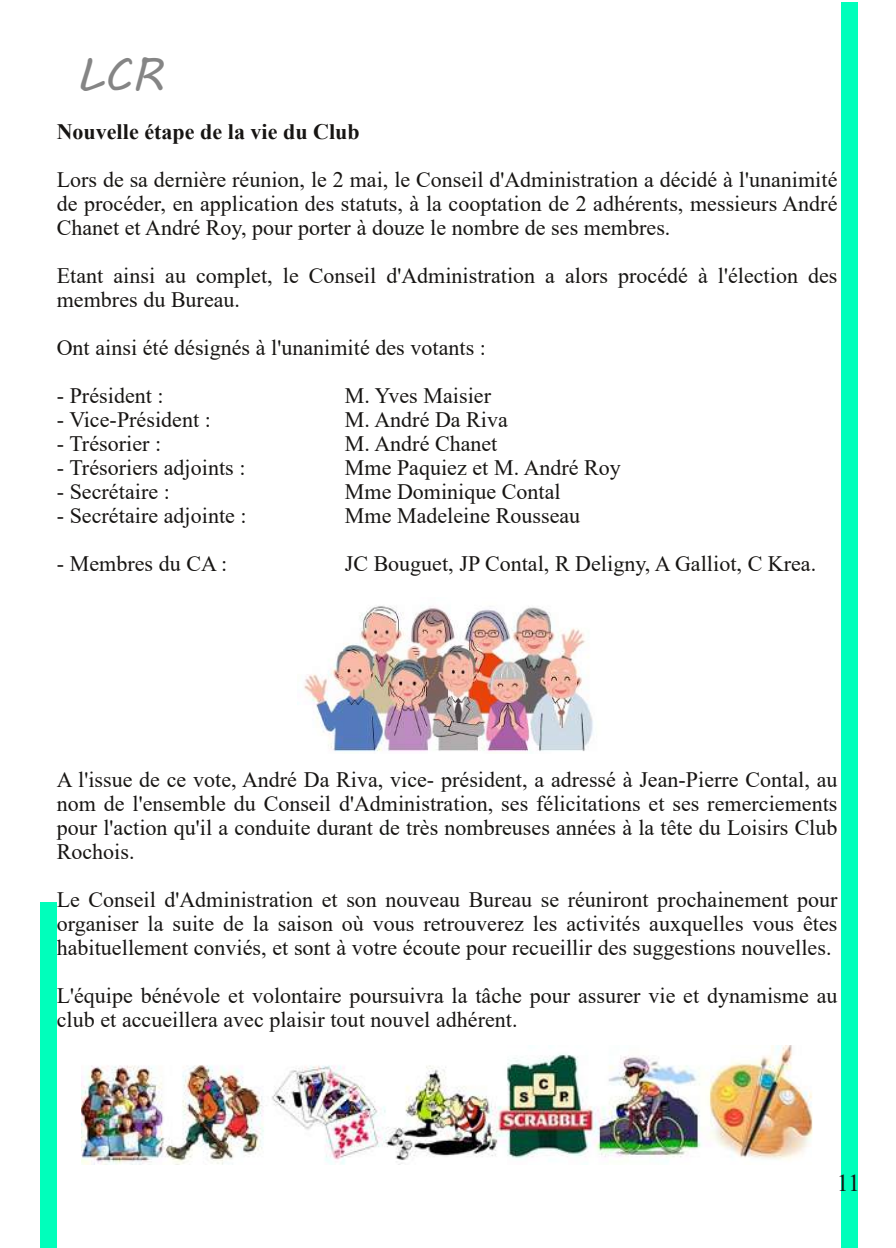
<style>
.page{position:relative;width:896px;height:1248px;background:#fff}
.page>*{position:absolute;margin:0;border:0;box-sizing:border-box;transform-origin:0 0}
.t1{font:46px "MV Boli";color:#858585}
.t2{font:24px "Times New Roman";color:#171513}
.t3{font:22px/24px "Times New Roman";color:#171513;text-align:justify}
.t4{font:700 22px "Times New Roman";color:#171513}
</style>
<div class="page">
<div style="left:841px;top:2px;width:16px;height:1245px;background:#0fb"></div>
<div style="left:41px;top:902px;width:16px;height:345px;background:#0fb"></div>
<img style="left:82px;top:1045px;width:731px;height:119px">
<img style="left:297px;top:606px;width:296px;height:146px">
<h1 class="t1" style="left:75px;top:38px;width:89px">LCR</h1>
<p class="t4" style="left:57px;top:119px;width:304px">Nouvelle étape de la vie du Club</p>
<p class="t3" style="left:57px;top:167px;width:782px">Lors de sa dernière réunion, le 2 mai, le Conseil d'Administration a décidé à l'unanimité de procéder, en application des statuts, à la cooptation de 2 adhérents, messieurs André Chanet et André Roy, pour porter à douze le nombre de ses membres.</p>
<p class="t3" style="left:57px;top:263px;width:782px">Etant ainsi au complet, le Conseil d'Administration a alors procédé à l'élection des membres du Bureau.</p>
<p class="t3" style="left:57px;top:335px;width:431px">Ont ainsi été désignés à l'unanimité des votants :</p>
<p class="t3" style="left:57px;top:383px;width:108px">- Président :</p>
<p class="t3" style="left:345px;top:383px;width:148px">M. Yves Maisier</p>
<p class="t3" style="left:57px;top:407px;width:156px">- Vice-Président :</p>
<p class="t3" style="left:345px;top:407px;width:164px">M. André Da Riva</p>
<p class="t3" style="left:57px;top:431px;width:106px">- Trésorier :</p>
<p class="t3" style="left:345px;top:431px;width:154px">M. André Chanet</p>
<p class="t3" style="left:57px;top:455px;width:190px">- Trésoriers adjoints :</p>
<p class="t3" style="left:345px;top:455px;width:277px">Mme Paquiez et M. André Roy</p>
<p class="t3" style="left:57px;top:479px;width:115px">- Secrétaire :</p>
<p class="t3" style="left:345px;top:479px;width:217px">Mme Dominique Contal</p>
<p class="t3" style="left:57px;top:503px;width:191px">- Secrétaire adjointe :</p>
<p class="t3" style="left:345px;top:503px;width:237px">Mme Madeleine Rousseau</p>
<p class="t3" style="left:57px;top:551px;width:172px">- Membres du CA :</p>
<p class="t3" style="left:345px;top:551px;width:473px">JC Bouguet, JP Contal, R Deligny, A Galliot, C Krea.</p>
<p class="t3" style="left:57px;top:767px;width:782px">A l'issue de ce vote, André Da Riva, vice- président, a adressé à Jean-Pierre Contal, au nom de l'ensemble du Conseil d'Administration, ses félicitations et ses remerciements pour l'action qu'il a conduite durant de très nombreuses années à la tête du Loisirs Club Rochois.</p>
<p class="t3" style="left:57px;top:887px;width:782px">Le Conseil d'Administration et son nouveau Bureau se réuniront prochainement pour organiser la suite de la saison où vous retrouverez les activités auxquelles vous êtes habituellement conviés, et sont à votre écoute pour recueillir des suggestions nouvelles.</p>
<p class="t3" style="left:57px;top:983px;width:782px">L'équipe bénévole et volontaire poursuivra la tâche pour assurer vie et dynamisme au club et accueillera avec plaisir tout nouvel adhérent.</p>
<p class="t2" style="left:837px;top:1169px;width:25px">11</p>
</div>
